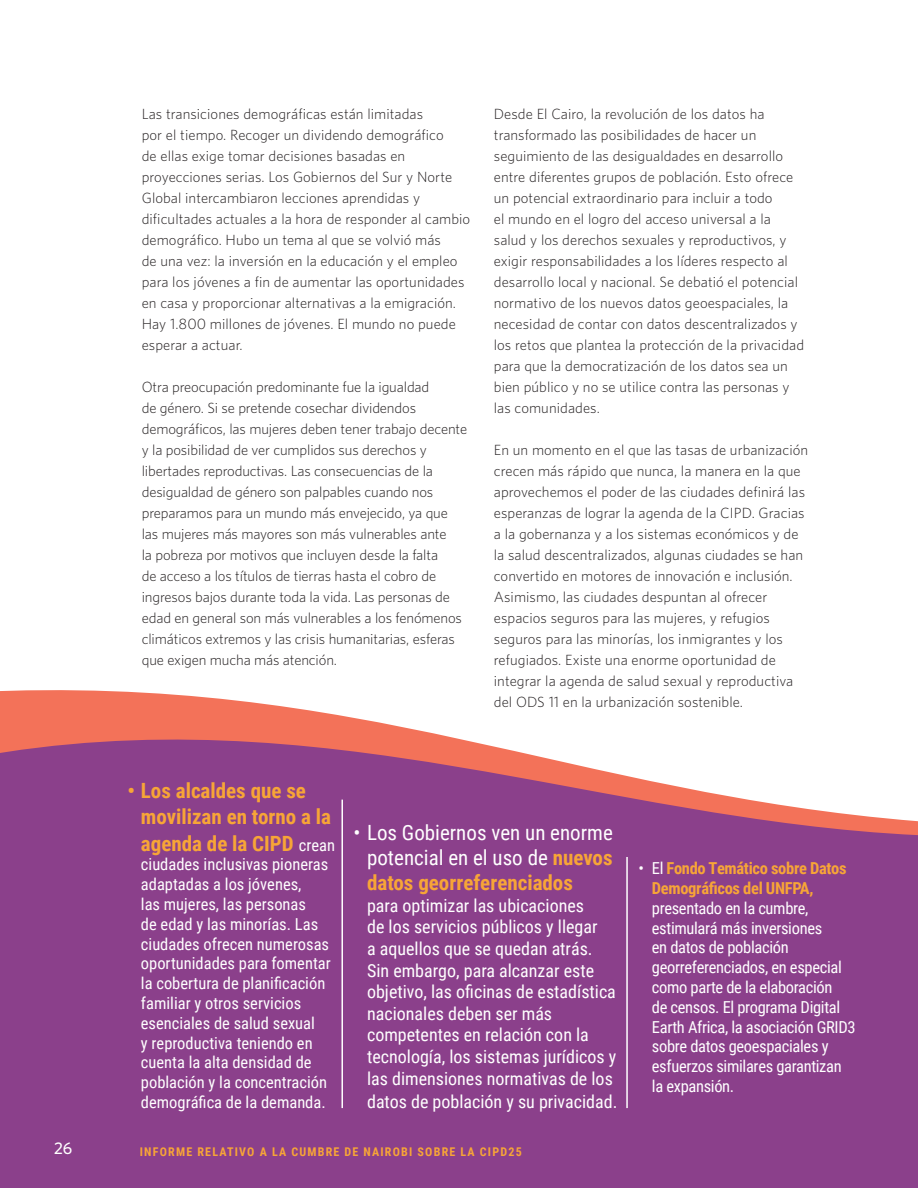
<style>
.page{position:relative;width:918px;height:1188px;background:#fff}
.page>*{position:absolute;margin:0;border:0;box-sizing:border-box;transform-origin:0 0}
.t1{font:21px/25.2px "Roboto Condensed";color:#fff;text-align:justify}
.t2{font:700 21px/26.1px "Roboto Condensed";color:#f7a537}
.t3{font:18px/21.6px "Roboto Condensed";color:#fff}
.t4{font:16.5px/19.8px "Roboto Condensed";color:#fff}
.t5{font:16.5px/19.8px "Roboto Condensed";letter-spacing:-.02em;color:#fff}
.t6{font:600 15px "UNFPA";color:#fff}
.running_text{font:300 13.5px/21px "UNFPA";letter-spacing:.005em;color:#231f20}
.t7{font:700 12px "Roboto Condensed";letter-spacing:.1em;color:#f7a537}
.s1{font-weight:400;font-size:16.5px;color:#fff}
.s2{font-weight:700;color:#f7a537}
</style>
<div class="page">
<svg style="left:0;top:694px;width:918px;height:494px;background:#9d5794"></svg>
<hr style="left:341px;top:800px;width:2px;height:308px;background:#fff">
<hr style="left:626px;top:857px;width:2px;height:251px;background:#fff">
<p class="running_text" style="left:142px;top:103px;width:330px">Las transiciones demográficas están limitadas<br>por el tiempo. Recoger un dividendo demográfico<br>de ellas exige tomar decisiones basadas en proyecciones serias. Los Gobiernos del Sur y Norte Global intercambiaron lecciones aprendidas y dificultades actuales a la hora de responder al cambio demográfico. Hubo un tema al que se volvió más<br>de una vez: la inversión en la educación y el empleo para los jóvenes a fin de aumentar las oportunidades en casa y proporcionar alternativas a la emigración.<br>Hay 1.800 millones de jóvenes. El mundo no puede esperar a actuar.</p>
<p class="running_text" style="left:142px;top:376px;width:327px">Otra preocupación predominante fue la igualdad<br>de género. Si se pretende cosechar dividendos demográficos, las mujeres deben tener trabajo decente y la posibilidad de ver cumplidos sus derechos y libertades reproductivas. Las consecuencias de la desigualdad de género son palpables cuando nos preparamos para un mundo más envejecido, ya que las mujeres más mayores son más vulnerables ante<br>la pobreza por motivos que incluyen desde la falta<br>de acceso a los títulos de tierras hasta el cobro de ingresos bajos durante toda la vida. Las personas de edad en general son más vulnerables a los fenómenos climáticos extremos y las crisis humanitarias, esferas que exigen mucha más atención.</p>
<p class="running_text" style="left:494px;top:103px;width:312px">Desde El Cairo, la revolución de los datos ha transformado las posibilidades de hacer un seguimiento de las desigualdades en desarrollo entre diferentes grupos de población. Esto ofrece un potencial extraordinario para incluir a todo<br>el mundo en el logro del acceso universal a la salud y los derechos sexuales y reproductivos, y exigir responsabilidades a los líderes respecto al desarrollo local y nacional. Se debatió el potencial normativo de los nuevos datos geoespaciales, la necesidad de contar con datos descentralizados y los retos que plantea la protección de la privacidad para que la democratización de los datos sea un bien público y no se utilice contra las personas y las comunidades.</p>
<p class="running_text" style="left:494px;top:439px;width:316px">En un momento en el que las tasas de urbanización crecen más rápido que nunca, la manera en la que aprovechemos el poder de las ciudades definirá las esperanzas de lograr la agenda de la CIPD. Gracias a la gobernanza y a los sistemas económicos y de la salud descentralizados, algunas ciudades se han convertido en motores de innovación e inclusión.<br>Asimismo, las ciudades despuntan al ofrecer espacios seguros para las mujeres, y refugios seguros para las minorías, los inmigrantes y los refugiados. Existe una enorme oportunidad de integrar la agenda de salud sexual y reproductiva del ODS 11 en la urbanización sostenible.</p>
<p class="t2" style="left:141px;top:777px;width:196px;text-indent:-14px">• Los alcaldes que se movilizan en torno a la agenda de la CIPD <span class="s1">crean</span></p>
<p class="t4" style="left:141px;top:854px;width:191px">ciudades inclusivas pioneras adaptadas a los jóvenes,<br>las mujeres, las personas<br>de edad y las minorías. Las ciudades ofrecen numerosas oportunidades para fomentar la cobertura de planificación familiar y otros servicios esenciales de salud sexual<br>y reproductiva teniendo en cuenta la alta densidad de población y la concentración demográfica de la demanda.</p>
<p class="t1" style="left:367px;top:819px;width:247px;text-indent:-14px">• Los Gobiernos ven un enorme potencial en el uso de <span class="s2">nuevos datos georreferenciados</span></p>
<p class="t3" style="left:367px;top:894px;width:251px">para optimizar las ubicaciones<br>de los servicios públicos y llegar<br>a aquellos que se quedan atrás.<br>Sin embargo, para alcanzar este objetivo, las oficinas de estadística nacionales deben ser más competentes en relación con la tecnología, los sistemas jurídicos y las dimensiones normativas de los</p>
<p class="t3" style="left:367px;top:1090px;width:252px">datos de población y su privacidad.</p>
<p class="t6" style="left:54px;top:1139px;width:20px">26</p>
<p class="t7" style="left:140px;top:1143px;width:383px">INFORME RELATIVO A LA CUMBRE DE NAIROBI SOBRE LA CIPD25</p>
<p class="t5" style="left:652px;top:858px;width:205px;text-indent:-14px">• El <span class="s2">Fondo Temático sobre Datos<br>Demográficos del UNFPA, </span>presentado en la cumbre, estimulará más inversiones<br>en datos de población georreferenciados, en especial como parte de la elaboración<br>de censos. El programa Digital<br>Earth Africa, la asociación GRID3 sobre datos geoespaciales y esfuerzos similares garantizan la expansión.</p>
</div>
